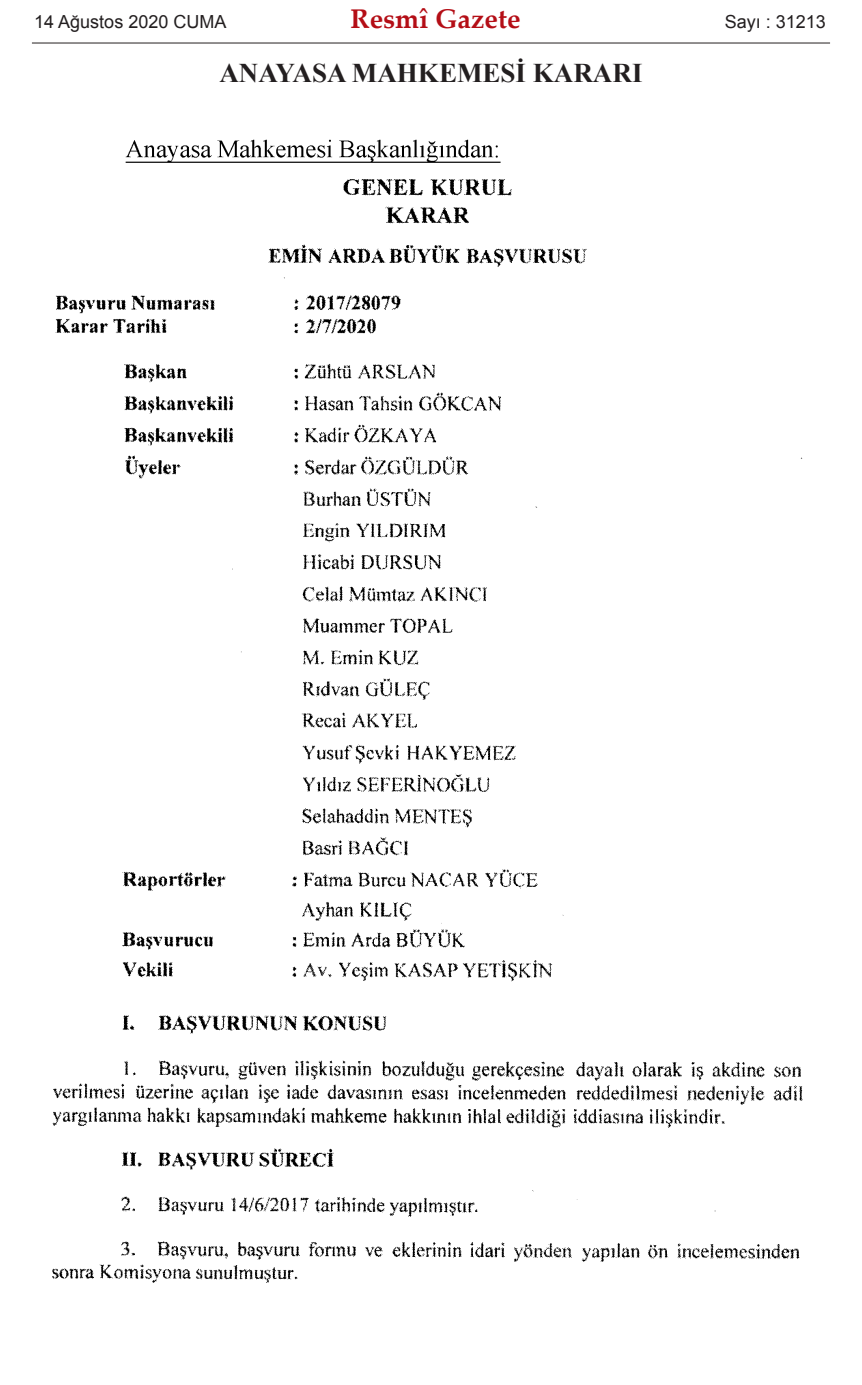
<style>
.page{position:relative;width:862px;height:1385px;background:#fff}
.page>*{position:absolute;margin:0;border:0;box-sizing:border-box;transform-origin:0 0}
.t1{font:700 27px "Times New Roman";color:#231f20}
.t2{font:700 27px "Palatino Linotype";color:#b40e16}
.t3{font:18px "Arial";color:#231f20}
</style>
<div class="page">
<img style="left:52px;top:139px;width:751px;height:1144px">
<hr style="left:32px;top:43px;width:797px;height:1px;background:#231f20">
<p class="t3" style="left:34px;top:12px;width:194px">14 Ağustos 2020 CUMA</p>
<h1 class="t2" style="left:350px;top:9px;width:171px">Resmî Gazete</h1>
<p class="t3" style="left:724px;top:12px;width:103px">Sayı : 31213</p>
<h1 class="t1" style="left:219px;top:58px;width:424px">ANAYASA MAHKEMESİ KARARI</h1>
</div>
